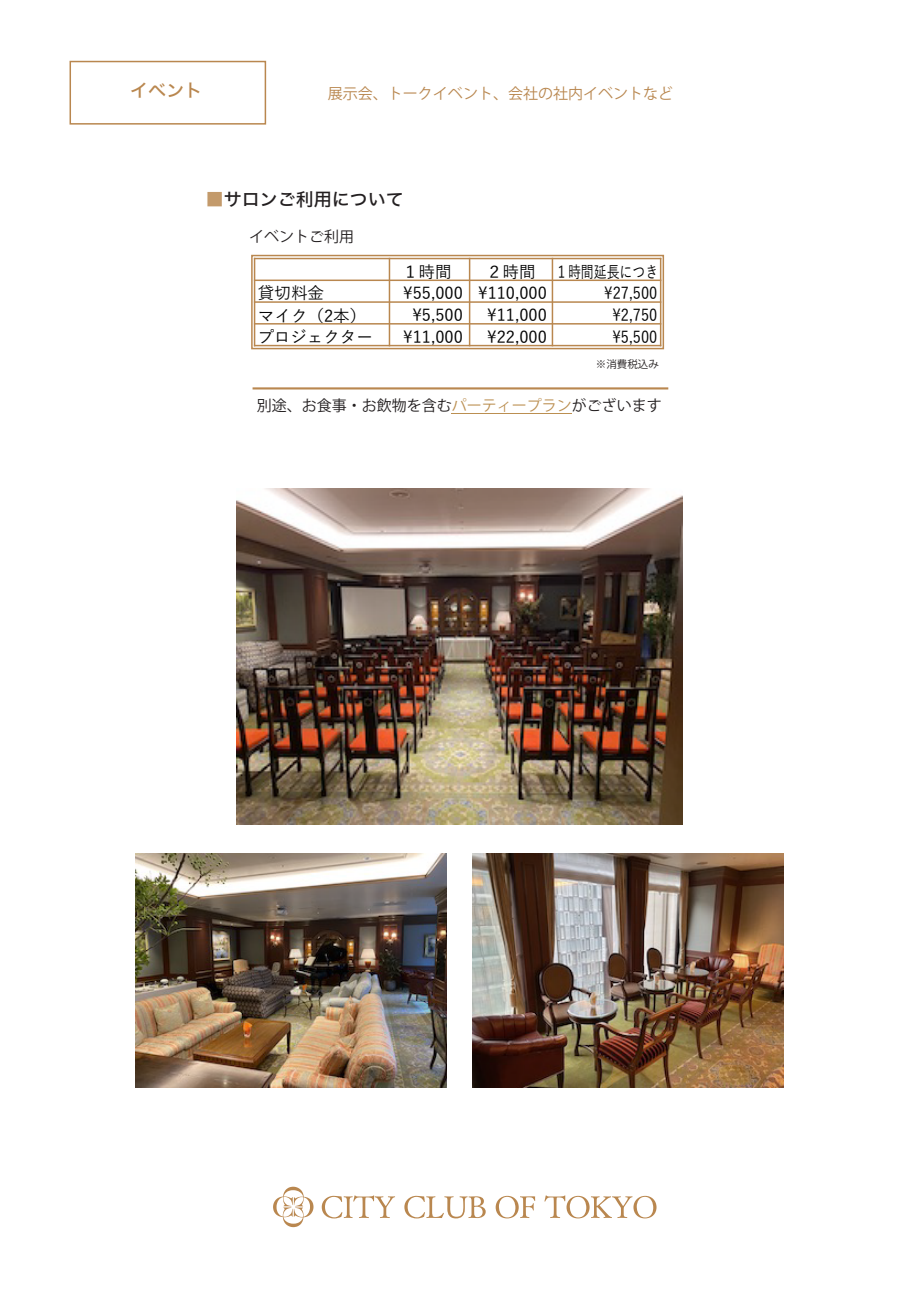
<style>
.page{position:relative;width:919px;height:1289px;background:#fff}
.page>*{position:absolute;margin:0;border:0;box-sizing:border-box;transform-origin:0 0}
.t1{font:18px "Hiragino Sans W5";color:#231f20}
.t2{font:18px "Hiragino Sans W5";color:#b9874f}
.t3{font:500 16.5px "Yu Go";color:#030303}
.t4{font:500 16.5px "Yu Go";color:#030303;scale:.89 1}
.t5{font:15px "Koz Go Pr 6 N";color:#231f20}
.t6{font:15px "Koz Go Pr 6 N";color:#b9874f}
.t7{font:10.5px "Koz Go Pr 6 N";color:#231f20}
.s1{font-family:"Koz Go Pr 6 N";color:#c39a6b}
.s2{color:#bb8f51}
</style>
<div class="page">
<div style="left:69px;top:61px;width:197px;height:64px;border:2px solid #b9874f"></div>
<svg style="left:322px;top:1195px;width:73px;height:23px"></svg>
<svg style="left:404px;top:1195px;width:81px;height:23px"></svg>
<svg style="left:495px;top:1195px;width:40px;height:23px"></svg>
<svg style="left:544px;top:1195px;width:112px;height:23px"></svg>
<svg style="left:273px;top:1186px;width:40px;height:41px"></svg>
<hr style="left:388px;top:258px;width:2px;height:88px;background:#b9874f">
<hr style="left:469px;top:258px;width:1px;height:88px;background:#b9874f">
<hr style="left:551px;top:258px;width:2px;height:88px;background:#b9874f">
<hr style="left:254px;top:279px;width:407px;height:2px;background:#b9874f">
<hr style="left:254px;top:301px;width:407px;height:2px;background:#b9874f">
<hr style="left:254px;top:323px;width:407px;height:1px;background:#b9874f">
<hr style="left:254px;top:258px;width:1px;height:88px;background:#b9874f">
<hr style="left:660px;top:258px;width:1px;height:88px;background:#b9874f">
<hr style="left:254px;top:258px;width:407px;height:1px;background:#b9874f">
<hr style="left:254px;top:345px;width:407px;height:1px;background:#b9874f">
<div style="left:251px;top:255px;width:413px;height:94px;border:2px solid #b9874f"></div>
<hr style="left:252px;top:387px;width:416px;height:2px;background:#b9874f">
<img style="left:236px;top:488px;width:446px;height:336px">
<img style="left:472px;top:853px;width:311px;height:234px">
<img style="left:136px;top:853px;width:310px;height:234px">
<hr style="left:452px;top:413px;width:120px;height:1px;background:#bb8f51">
<p class="t2" style="left:130px;top:74px;width:73px">イベント</p>
<p class="t6" style="left:328px;top:85px;width:346px">展示会、トークイベント、会社の社内イベントなど</p>
<p class="t1" style="left:206px;top:183px;width:199px"><span class="s1">■</span>サロンご利用について</p>
<p class="t5" style="left:249px;top:228px;width:106px">イベントご利用</p>
<p class="t3" style="left:402px;top:257px;width:51px">１時間</p>
<p class="t3" style="left:486px;top:257px;width:174px">２時間 １時間延長につき</p>
<p class="t3" style="left:258px;top:278px;width:67px">貸切料金</p>
<p class="t3" style="left:403px;top:278px;width:145px">¥55,000 ¥110,000</p>
<p class="t4" style="left:604px;top:278px;width:61px">¥27,500</p>
<p class="t3" style="left:258px;top:300px;width:110px">マイク（2本）</p>
<p class="t3" style="left:412px;top:300px;width:52px">¥5,500</p>
<p class="t3" style="left:487px;top:300px;width:61px">¥11,000</p>
<p class="t4" style="left:612px;top:300px;width:52px">¥2,750</p>
<p class="t3" style="left:258px;top:321px;width:116px">プロジェクター</p>
<p class="t3" style="left:403px;top:321px;width:61px">¥11,000</p>
<p class="t3" style="left:487px;top:321px;width:61px">¥22,000</p>
<p class="t4" style="left:612px;top:321px;width:52px">¥5,500</p>
<p class="t7" style="left:596px;top:358px;width:64px">※消費税込み</p>
<p class="t5" style="left:257px;top:397px;width:406px">別途、お食事・お飲物を含む<span class="s2">パーティープラン</span>がございます</p>
</div>
